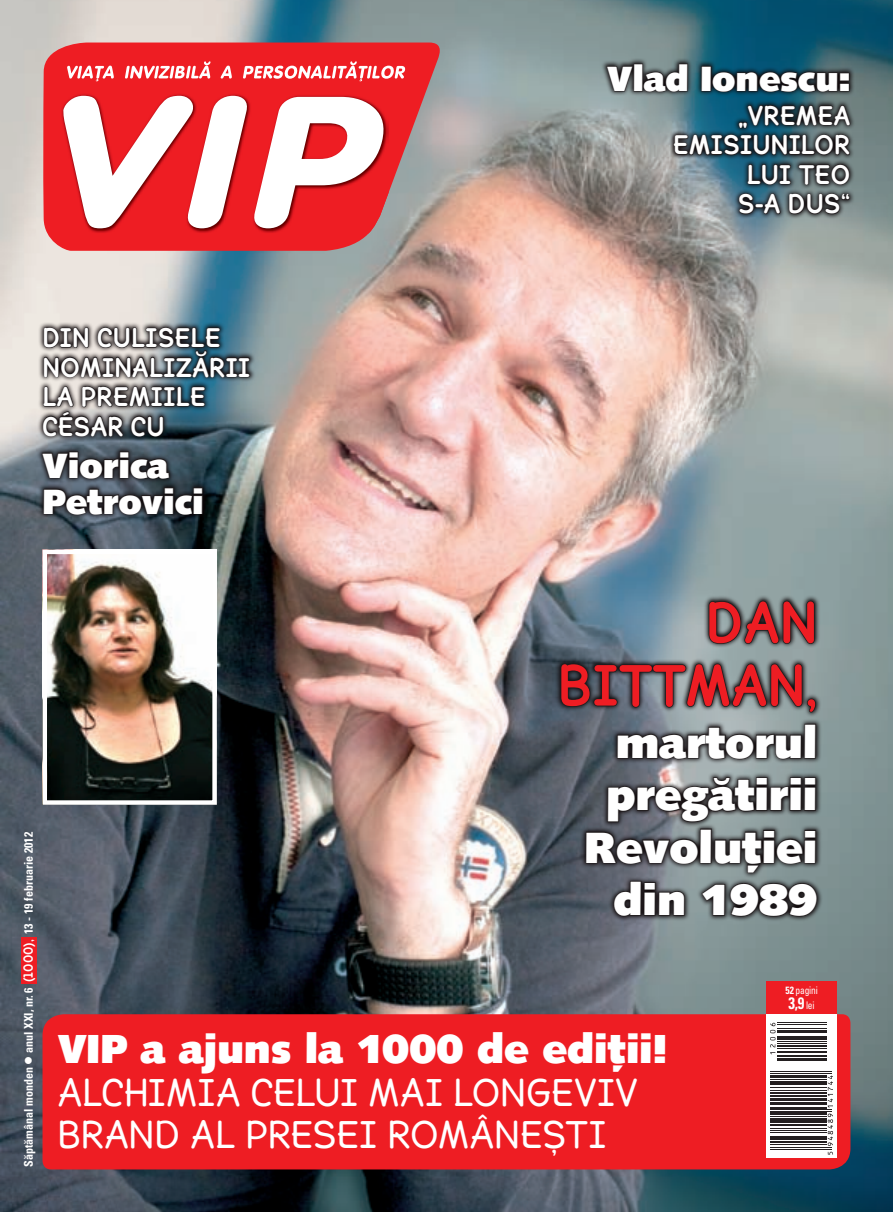
<style>
.page{position:relative;width:893px;height:1212px;background:#fff}
.page>*{position:absolute;margin:0;border:0;box-sizing:border-box;transform-origin:0 0}
.t1{font:700 52.35px/62.8px "Lexia";color:#ee1d23;text-align:right}
.t2{font:900 43.65px/52.3px "Syntax LT Std";color:#fff;text-align:right}
.t3{font:900 40.5px "Syntax LT Std";color:#fff}
.t4{font:35.25px/42.3px "Lexia";letter-spacing:.005em;color:#fff}
.t5{font:900 34.95px/36px "Syntax LT Std";color:#fff}
.t6{font:700 24.6px/29.4px "Lexia";color:#fff}
.t7{font:700 condensed 16.5px "Univers LT Std";color:#fff;scale:.9 1}
.t8{font:700 condensed 12px "Univers LT Std";color:#fff}
.t9{font:condensed 10.5px "Univers LT Std";letter-spacing:-.02em;color:#fff;scale:.9 1}
.s1{font-family:"Lexia";font-stretch:normal}
.s2{font-weight:700}
.s3{font-weight:400;font-size:10.5px}
</style>
<div class="page">
<img style="left:0;top:0;width:893px;height:1212px">
<svg style="left:43px;top:43px;width:397px;height:208px;fill:#ee1d23"></svg>
<img style="left:61px;top:93px;width:328px;height:140px">
<svg style="left:63px;top:96px;width:322px;height:132px"></svg>
<svg style="left:67px;top:61px;width:338px;height:20px"></svg>
<svg style="left:555px;top:595px;width:268px;height:327px"></svg>
<svg style="left:560px;top:503px;width:257px;height:257px"></svg>
<div style="left:804px;top:724px;width:12px;height:34px;border:1px solid #231f20"></div>
<svg style="left:607px;top:776px;width:210px;height:47px"></svg>
<svg style="left:585px;top:831px;width:114px;height:34px"></svg>
<div style="left:700px;top:828px;width:12px;height:35px;border:1px solid #231f20"></div>
<svg style="left:714px;top:829px;width:103px;height:44px"></svg>
<svg style="left:613px;top:880px;width:73px;height:37px"></svg>
<svg style="left:700px;top:882px;width:118px;height:35px"></svg>
<svg style="left:37px;top:322px;width:218px;height:198px"></svg>
<svg style="left:42px;top:326px;width:209px;height:111px"></svg>
<svg style="left:41px;top:451px;width:129px;height:29px"></svg>
<svg style="left:43px;top:487px;width:160px;height:33px"></svg>
<svg style="left:601px;top:58px;width:255px;height:161px"></svg>
<svg style="left:606px;top:66px;width:28px;height:28px"></svg>
<div style="left:634px;top:64px;width:9px;height:27px;border:1px solid #231f20"></div>
<svg style="left:643px;top:63px;width:45px;height:30px"></svg>
<div style="left:701px;top:66px;width:10px;height:25px;border:1px solid #231f20"></div>
<svg style="left:712px;top:71px;width:138px;height:22px"></svg>
<svg style="left:673px;top:101px;width:178px;height:85px"></svg>
<svg style="left:738px;top:193px;width:43px;height:22px"></svg>
<svg style="left:788px;top:193px;width:63px;height:22px"></svg>
<div style="left:43px;top:1014px;width:807px;height:155px;background:#ee1d23"></div>
<div style="left:766px;top:1014px;width:71px;height:144px;background:#fff"></div>
<hr style="left:770px;top:1149px;width:62px;height:1px;background:#231f20">
<hr style="left:770px;top:1147px;width:62px;height:1px;background:#231f20">
<hr style="left:770px;top:1144px;width:57px;height:1px;background:#231f20">
<hr style="left:770px;top:1141px;width:57px;height:2px;background:#231f20">
<hr style="left:770px;top:1137px;width:57px;height:2px;background:#231f20">
<hr style="left:770px;top:1136px;width:57px;height:1px;background:#231f20">
<hr style="left:770px;top:1132px;width:57px;height:1px;background:#231f20">
<hr style="left:770px;top:1130px;width:57px;height:1px;background:#231f20">
<hr style="left:770px;top:1128px;width:57px;height:1px;background:#231f20">
<hr style="left:770px;top:1124px;width:57px;height:1px;background:#231f20">
<hr style="left:770px;top:1122px;width:57px;height:1px;background:#231f20">
<hr style="left:770px;top:1118px;width:57px;height:3px;background:#231f20">
<hr style="left:770px;top:1116px;width:57px;height:1px;background:#231f20">
<hr style="left:770px;top:1112px;width:57px;height:3px;background:#231f20">
<hr style="left:770px;top:1111px;width:62px;height:1px;background:#231f20">
<hr style="left:770px;top:1109px;width:62px;height:1px;background:#231f20">
<hr style="left:770px;top:1107px;width:57px;height:1px;background:#231f20">
<hr style="left:770px;top:1103px;width:57px;height:2px;background:#231f20">
<hr style="left:770px;top:1102px;width:57px;height:1px;background:#231f20">
<hr style="left:770px;top:1098px;width:57px;height:3px;background:#231f20">
<hr style="left:770px;top:1095px;width:57px;height:2px;background:#231f20">
<hr style="left:770px;top:1092px;width:57px;height:1px;background:#231f20">
<hr style="left:770px;top:1090px;width:57px;height:1px;background:#231f20">
<hr style="left:770px;top:1087px;width:57px;height:1px;background:#231f20">
<hr style="left:770px;top:1084px;width:57px;height:1px;background:#231f20">
<hr style="left:770px;top:1081px;width:57px;height:2px;background:#231f20">
<hr style="left:770px;top:1079px;width:57px;height:1px;background:#231f20">
<hr style="left:770px;top:1075px;width:57px;height:3px;background:#231f20">
<hr style="left:770px;top:1073px;width:62px;height:1px;background:#231f20">
<hr style="left:770px;top:1071px;width:62px;height:1px;background:#231f20">
<hr style="left:777px;top:1060px;width:50px;height:1px;background:#231f20">
<hr style="left:777px;top:1058px;width:50px;height:1px;background:#231f20">
<hr style="left:777px;top:1055px;width:50px;height:1px;background:#231f20">
<hr style="left:777px;top:1052px;width:50px;height:1px;background:#231f20">
<hr style="left:777px;top:1051px;width:50px;height:1px;background:#231f20">
<hr style="left:777px;top:1048px;width:50px;height:1px;background:#231f20">
<hr style="left:777px;top:1045px;width:50px;height:1px;background:#231f20">
<hr style="left:777px;top:1043px;width:50px;height:1px;background:#231f20">
<hr style="left:777px;top:1041px;width:50px;height:1px;background:#231f20">
<hr style="left:777px;top:1037px;width:50px;height:3px;background:#231f20">
<hr style="left:777px;top:1036px;width:50px;height:1px;background:#231f20">
<hr style="left:777px;top:1032px;width:50px;height:1px;background:#231f20">
<hr style="left:777px;top:1030px;width:50px;height:1px;background:#231f20">
<hr style="left:777px;top:1028px;width:50px;height:1px;background:#231f20">
<hr style="left:777px;top:1024px;width:50px;height:1px;background:#231f20">
<hr style="left:777px;top:1022px;width:50px;height:1px;background:#231f20">
<svg style="left:828px;top:1113px;width:5px;height:33px"></svg>
<svg style="left:828px;top:1075px;width:5px;height:32px"></svg>
<svg style="left:770px;top:1023px;width:5px;height:31px"></svg>
<div style="left:21px;top:937px;width:16px;height:46px;background:#ee1d23"></div>
<img style="left:48px;top:555px;width:164px;height:245px">
<div style="left:43px;top:550px;width:174px;height:255px;border:4px solid #fff"></div>
<div style="left:766px;top:981px;width:71px;height:33px;background:#ee1d23"></div>
<p class="t6" style="left:43px;top:322px;width:210px">DIN CULISELE<br>NOMINALIZĂRII<br>LA PREMIILE<br>CÉSAR CU</p>
<p class="t5" style="left:43px;top:448px;width:163px">Viorica<br>Petrovici</p>
<p class="t5" style="left:607px;top:61px;width:245px">Vlad Ionescu:</p>
<p class="t6" style="left:673px;top:100px;width:179px;text-align:right">„VREMEA<br>EMISIUNILOR<br>LUI TEO<br>S-A DUS“</p>
<p class="t8" style="left:21px;top:1167px;width:336px;rotate:-90deg">Săptămânal monden ● anul XXI, nr. 6 <span class="s1">(1000),</span> 13 - 19 februarie 2012</p>
<p class="t1" style="left:558px;top:590px;width:261px">DAN<br>BITTMAN,</p>
<p class="t2" style="left:585px;top:717px;width:234px">martorul pregătirii<br>Revoluţiei din 1989</p>
<p class="t3" style="left:58px;top:1025px;width:612px">VIP a ajuns la 1000 de ediţii!</p>
<p class="t4" style="left:58px;top:1070px;width:582px">ALCHIMIA CELUI MAI LONGEVIV<br>BRAND AL PRESEI ROMÂNEŞTI</p>
<p class="t9" style="left:785px;top:984px;width:38px"><span class="s2">52</span> pagini</p>
<p class="t7" style="left:788px;top:993px;width:30px">3,9 <span class="s3">lei</span></p>
</div>
